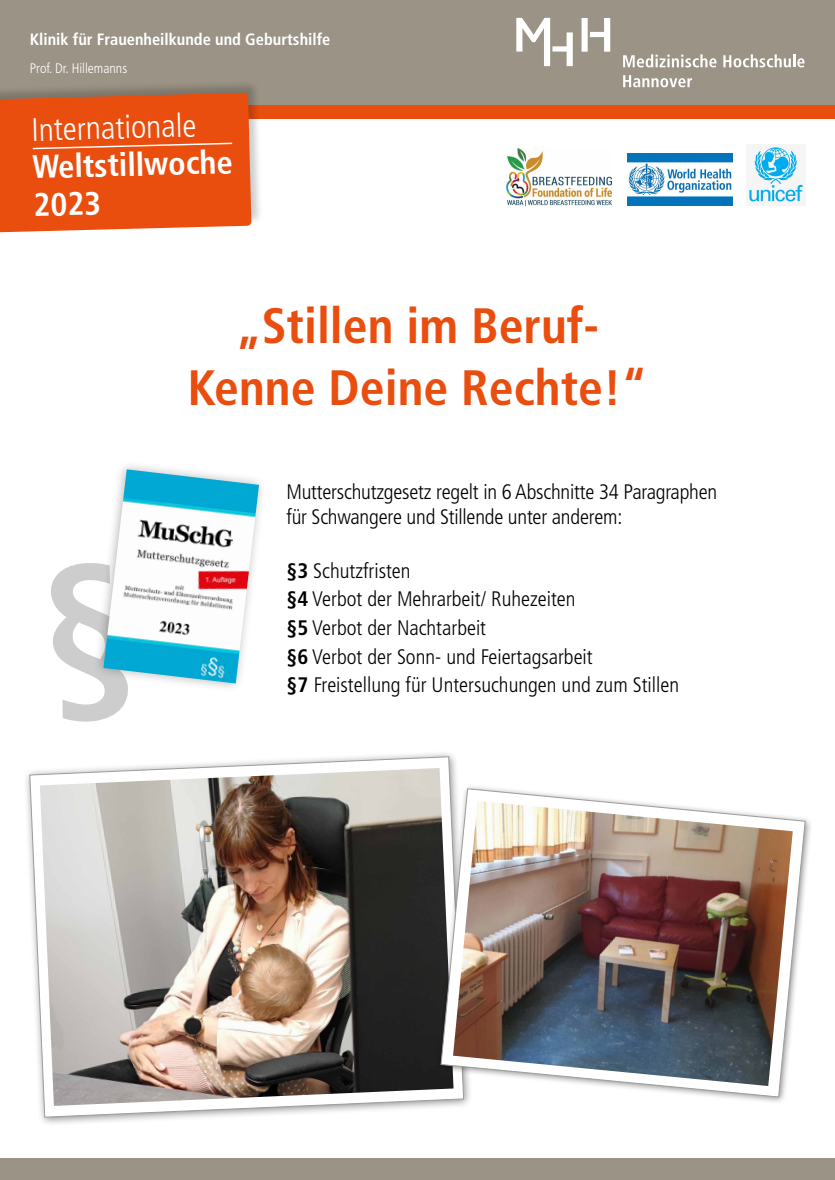
<style>
.page{position:relative;width:835px;height:1180px;background:#fff}
.page>*{position:absolute;margin:0;border:0;box-sizing:border-box;transform-origin:0 0}
.t1{font:700 condensed 49.7px/61.2px "Frutiger LT Std";color:#e94e0f;text-align:center}
.t2{font:700 condensed 32.55px/37px "Frutiger LT Std";color:#fff}
.t3{font:300 condensed 32.55px "Frutiger LT Std";color:#fff}
.t4{font:300 condensed 21px/28.6px "Frutiger LT Std";color:#000}
.t5{font:700 condensed 16.38px "Frutiger LT Std";color:#fff}
.t6{font:300 condensed 13.86px "Frutiger LT Std";color:#fff}
.s1{font-weight:700}
</style>
<div class="page">
<div style="left:23px;top:750px;width:450px;height:376px;background:#000;opacity:.45"></div>
<svg style="left:30px;top:756px;width:433px;height:361px"></svg>
<div style="left:0;top:0;width:834px;height:105px;background:#9b9385"></div>
<svg style="left:516px;top:18px;width:56px;height:48px"></svg>
<svg style="left:581px;top:18px;width:29px;height:34px"></svg>
<svg style="left:623px;top:75px;width:69px;height:12px"></svg>
<svg style="left:623px;top:54px;width:93px;height:13px"></svg>
<svg style="left:723px;top:54px;width:81px;height:13px"></svg>
<div style="left:0;top:1158px;width:834px;height:22px;background:#9b9385"></div>
<div style="left:0;top:105px;width:834px;height:14px;background:#e94e0f"></div>
<img style="left:506px;top:148px;width:105px;height:58px">
<img style="left:748px;top:145px;width:57px;height:59px">
<img style="left:628px;top:154px;width:103px;height:52px">
<div style="left:0;top:79px;width:264px;height:154px;background:#000;opacity:.2"></div>
<svg style="left:0;top:91px;width:253px;height:142px;background:#e5571c"></svg>
<img style="left:40px;top:768px;width:413px;height:338px">
<img style="left:110px;top:469px;width:149px;height:214px">
<div style="left:436px;top:783px;width:376px;height:321px;background:#000;opacity:.45"></div>
<svg style="left:441px;top:788px;width:364px;height:309px"></svg>
<img style="left:453px;top:801px;width:339px;height:285px">
<svg style="left:98px;top:559px;width:36px;height:124px"></svg>
<p class="t5" style="left:30px;top:29px;width:302px">Klinik für Frauenheilkunde und Geburtshilfe</p>
<p class="t6" style="left:30px;top:60px;width:99px">Prof. Dr. Hillemanns</p>
<h2 class="t3" style="left:31px;top:112px;width:166px;rotate:-2deg">Internationale</h2>
<h2 class="t2" style="left:31px;top:149px;width:202px;rotate:-2deg">Weltstillwoche<br>2023</h2>
<h1 class="t1" style="left:187px;top:296px;width:461px">„Stillen im Beruf-<br>Kenne Deine Rechte!“</h1>
<p class="t4" style="left:286px;top:479px;width:432px;line-height:25.2px">Mutterschutzgesetz regelt in 6 Abschnitte 34 Paragraphen für Schwangere und Stillende unter anderem:</p>
<p class="t4" style="left:286px;top:556px;width:308px"><span class="s1">§3</span> Schutzfristen<br><span class="s1">§4</span> Verbot der Mehrarbeit/ Ruhezeiten <span class="s1">§5</span> Verbot der Nachtarbeit<br><span class="s1">§6</span> Verbot der Sonn- und Feiertagsarbeit</p>
<p class="t4" style="left:286px;top:671px;width:394px"><span class="s1">§7</span> Freistellung für Untersuchungen und zum Stillen</p>
</div>
